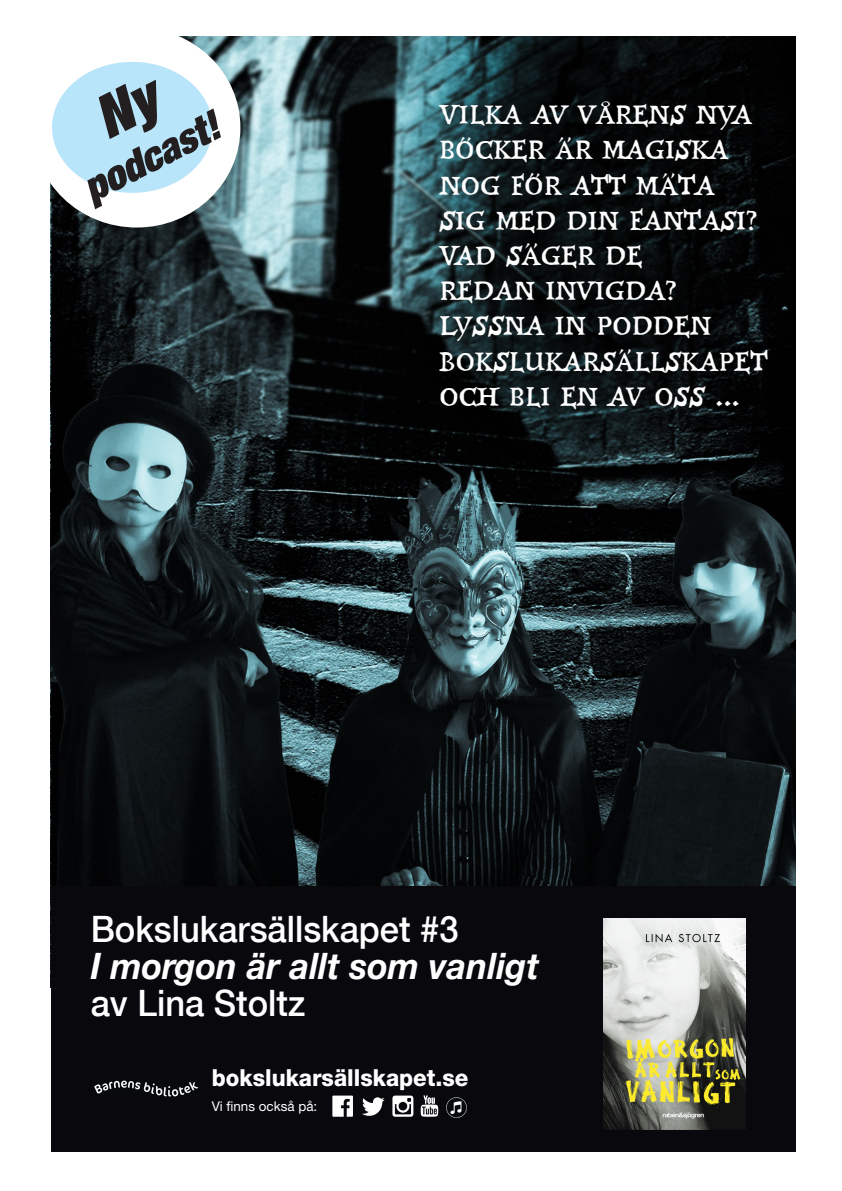
<style>
.page{position:relative;width:842px;height:1191px;background:#fff}
.page>*{position:absolute;margin:0;border:0;box-sizing:border-box;transform-origin:0 0}
.t1{font:italic 900 expanded 40.6px "Helvetica Neue";color:#231f20}
.t2{font:italic 700 36.3px/37px "Helvetica Neue";color:#fff;scale:.95 1}
.t3{font:500 36.3px "Helvetica Neue";color:#fff;scale:.95 1}
.t4{font:28.2px/35.2px "Olaus Magnus";color:#fff}
.t5{font:800 23.5px "Helvetica Neue";color:#fff;scale:.95 1}
.t6{font:13.4px "Helvetica Neue";color:#fff}
.s1{font-weight:500;font-style:normal}
</style>
<div class="page">
<img style="left:51px;top:36px;width:744px;height:850px">
<div style="left:51px;top:886px;width:744px;height:265px;background:#08080d"></div>
<img style="left:604px;top:918px;width:141px;height:211px">
<div style="left:33px;top:28px;width:207px;height:199px;background:#fff;border-radius:50%"></div>
<div style="left:52px;top:62px;width:160px;height:131px;background:#b9e5fa;border-radius:50%"></div>
<svg style="left:362px;top:1097px;width:23px;height:18px"></svg>
<svg style="left:421px;top:1095px;width:17px;height:21px"></svg>
<svg style="left:332px;top:1095px;width:21px;height:21px"></svg>
<svg style="left:392px;top:1095px;width:21px;height:21px"></svg>
<img style="left:446px;top:1097px;width:21px;height:21px">
<img style="left:94px;top:1080px;width:104px;height:17px">
<svg style="left:51px;top:36px;width:124px;height:113px"></svg>
<p class="t1" style="left:74px;top:167px;width:149px;rotate:-27deg">podcast!</p>
<p class="t4" style="left:439px;top:99px;width:319px">VILKA AV VÅRENS NYA<br>BÖCKER ÄR MAGISKA<br>NOG FÖR ATT MÄTA<br>SIG MED DIN FANTASI?<br>VAD SÄGER DE</p>
<p class="t4" style="left:439px;top:275px;width:238px">REDAN INVIGDA?</p>
<p class="t4" style="left:439px;top:310px;width:274px">LYSSNA IN PODDEN</p>
<p class="t4" style="left:439px;top:345px;width:330px">BOKSLUKARSÄLLSKAPET<br>OCH BLI EN AV OSS ...</p>
<p class="t3" style="left:91px;top:900px;width:389px">Bokslukarsällskapet #3</p>
<p class="t2" style="left:91px;top:947px;width:473px">I morgon är allt som vanligt <span class="s1">av Lina Stoltz</span></p>
<p class="t5" style="left:212px;top:1063px;width:272px">bokslukarsällskapet.se</p>
<p class="t6" style="left:212px;top:1098px;width:107px">Vi finns också på:</p>
</div>
